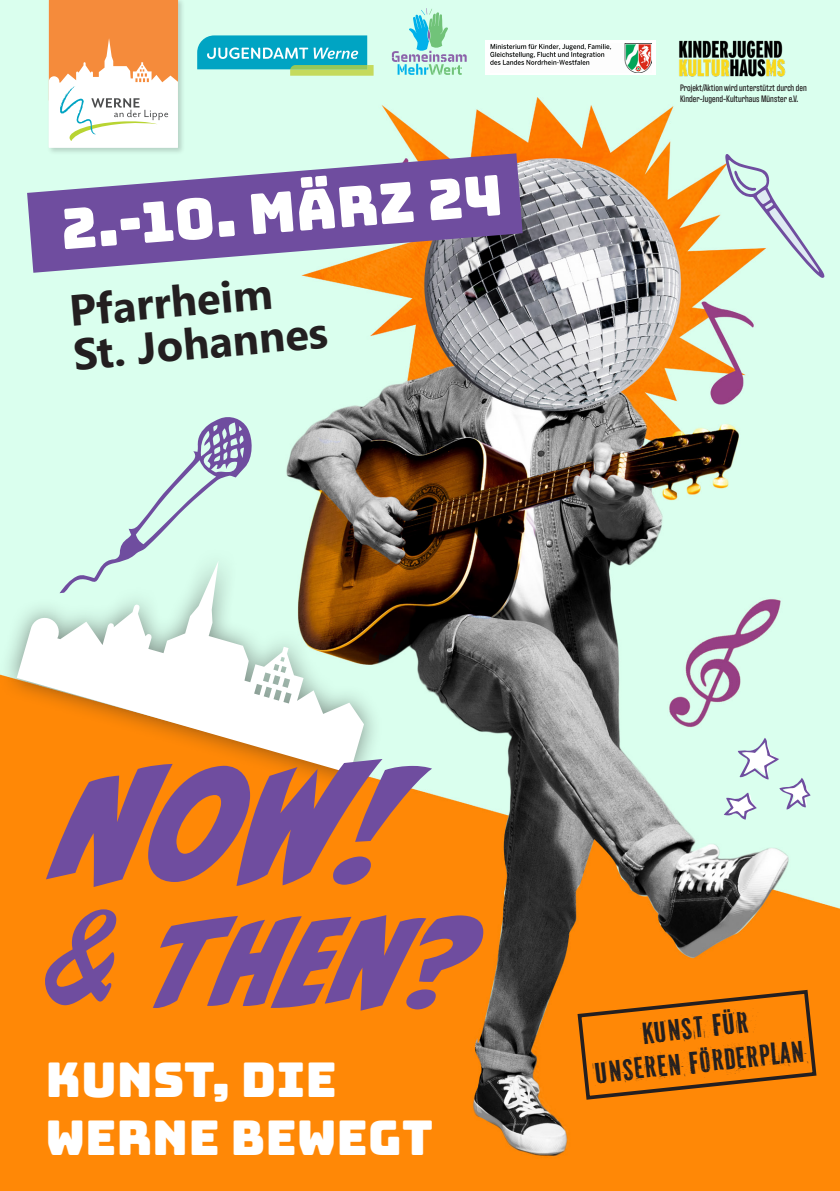
<style>
.page{position:relative;width:840px;height:1191px;background:#fff}
.page>*{position:absolute;margin:0;border:0;box-sizing:border-box;transform-origin:0 0}
.t1{font:144.8px "CC Biff Bam Boom";color:#6f4d9f}
.t2{font:111.2px "CC Biff Bam Boom";color:#6f4d9f}
.t3{font:56px "Bungee";color:#fff}
.t4{font:48px "Bungee";color:#fff}
.t5{font:700 43.6px "Segoe UI";color:#231f20}
.t6{font:29px "PF Fuel Decay";color:#231f20}
.t7{font:500 9.6px/11.6px "Antarctican Headline";color:#231f20}
.s1{font-family:"Brush Script";font-size:146.4px}
</style>
<div class="page">
<img style="left:0;top:0;width:839px;height:1191px">
<svg style="left:27px;top:153px;width:495px;height:120px;background:#8e7ba8"></svg>
<svg style="left:723px;top:738px;width:87px;height:81px;background:#d4ede8"></svg>
<svg style="left:724px;top:154px;width:100px;height:124px;background:#d2e7da"></svg>
<div style="left:0;top:545px;width:383px;height:247px;background:#231f20;opacity:.51"></div>
<svg style="left:17px;top:560px;width:347px;height:213px"></svg>
<svg style="left:59px;top:414px;width:194px;height:179px;background:#cfede6"></svg>
<svg style="left:575px;top:987px;width:243px;height:114px;background:#ec7f08"></svg>
<svg style="left:197px;top:35px;width:176px;height:41px;background:#4abec1"></svg>
<svg style="left:391px;top:8px;width:75px;height:67px;background:#afe4db"></svg>
<div style="left:484px;top:41px;width:171px;height:34px;background:#fff"></div>
<img style="left:490px;top:44px;width:160px;height:28px">
<img style="left:677px;top:39px;width:113px;height:38px">
<div style="left:47px;top:0;width:138px;height:155px;background:#231f20;opacity:.2"></div>
<div style="left:49px;top:0;width:129px;height:101px;background:#f58b3b"></div>
<svg style="left:49px;top:38px;width:129px;height:110px"></svg>
<p class="t3" style="left:58px;top:199px;width:444px;rotate:-5deg">2.-10. MÄRZ 24</p>
<p class="t5" style="left:66px;top:270px;width:205px;rotate:-5deg">Pfarrheim</p>
<p class="t5" style="left:70px;top:313px;width:256px;rotate:-5deg">St. Johannes</p>
<p class="t7" style="left:679px;top:81px;width:128px">Projekt/Aktion wird unterstützt durch den<br>Kinder-Jugend-Kulturhaus Münster e.V.</p>
<p class="t1" style="left:64px;top:708px;width:345px">NOW!</p>
<p class="t2" style="left:39px;top:871px;width:438px"><span class="s1">&amp;</span> THEN?</p>
<p class="t4" style="left:45px;top:1052px;width:293px">KUNST, DIE</p>
<p class="t4" style="left:45px;top:1110px;width:389px">WERNE BEWEGT</p>
<p class="t6" style="left:639px;top:1011px;width:109px;rotate:-6deg">Kunst für</p>
<p class="t6" style="left:591px;top:1051px;width:214px;rotate:-6deg">unseren Förderplan</p>
</div>
